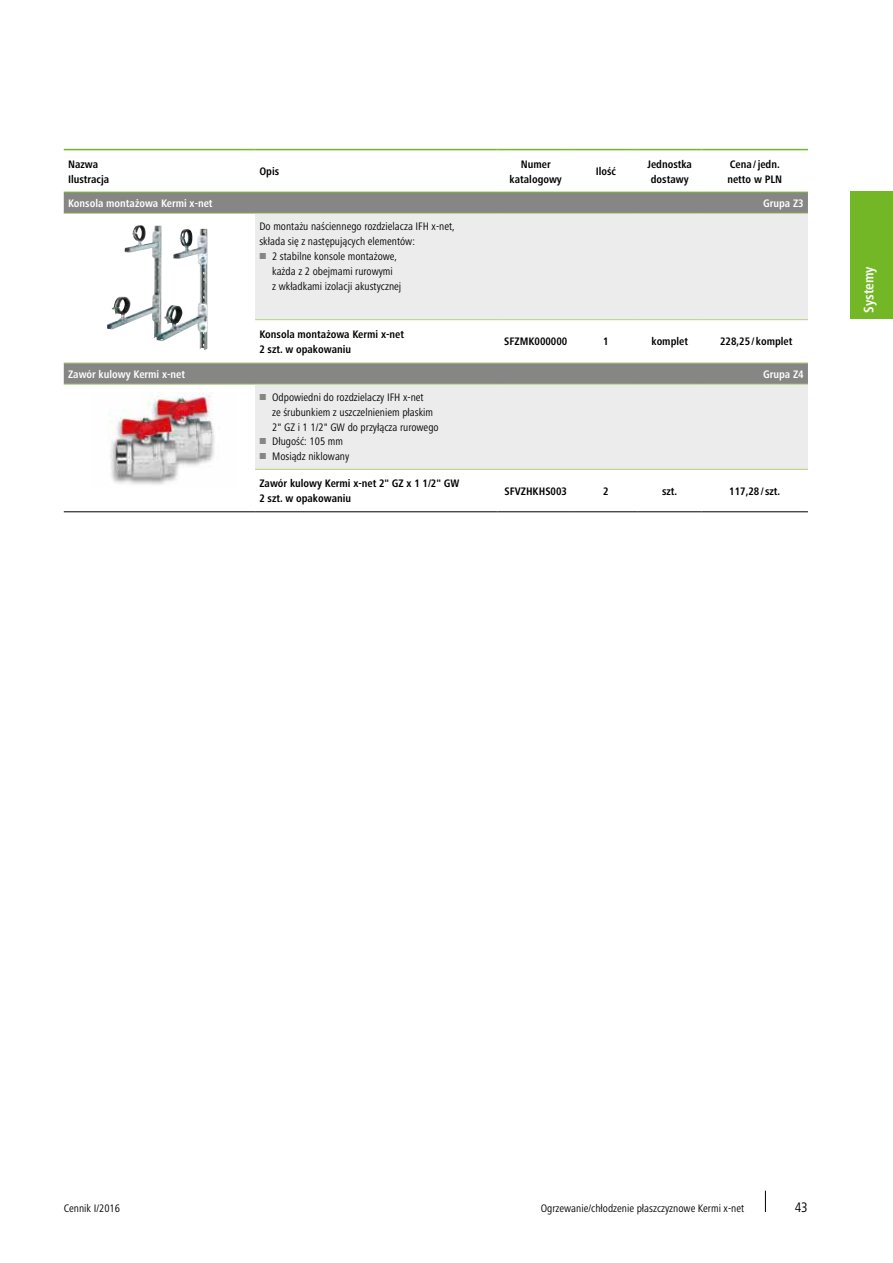
<style>
.page{position:relative;width:893px;height:1263px;background:#fff}
.page>*{position:absolute;margin:0;border:0;box-sizing:border-box;transform-origin:0 0}
.t1{font:700 condensed 14.25px "Frutiger Next LTW1 G";color:#fff}
.t2{font:condensed 14.25px "Frutiger Next LTW1 G";color:#000}
.t3{font:condensed 11.25px/14.9px "Frutiger Next LTW1 G";color:#000}
.t4{font:700 condensed 11.25px/14.9px "Frutiger Next LTW1 G";color:#000}
.t5{font:700 condensed 11.25px "Frutiger Next LTW1 G";color:#fff}
</style>
<div class="page">
<svg style="left:765px;top:1191px;width:1px;height:21px"></svg>
<div style="left:850px;top:191px;width:43px;height:128px;background:#74b726"></div>
<div style="left:64px;top:193px;width:744px;height:20px;background:#868685"></div>
<div style="left:255px;top:213px;width:553px;height:107px;background:#ececec"></div>
<hr style="left:64px;top:192px;width:191px;height:1px;background:#74b726">
<hr style="left:255px;top:192px;width:242px;height:1px;background:#74b726">
<hr style="left:497px;top:192px;width:77px;height:1px;background:#74b726">
<hr style="left:574px;top:192px;width:64px;height:1px;background:#74b726">
<hr style="left:638px;top:192px;width:64px;height:1px;background:#74b726">
<hr style="left:702px;top:192px;width:106px;height:1px;background:#74b726">
<hr style="left:64px;top:213px;width:191px;height:1px;background:#b6d382">
<hr style="left:255px;top:213px;width:242px;height:1px;background:#b6d382">
<hr style="left:497px;top:213px;width:77px;height:1px;background:#b6d382">
<hr style="left:574px;top:213px;width:64px;height:1px;background:#b6d382">
<hr style="left:638px;top:213px;width:64px;height:1px;background:#b6d382">
<hr style="left:702px;top:213px;width:106px;height:1px;background:#b6d382">
<hr style="left:64px;top:149px;width:191px;height:1px;background:#74b726">
<hr style="left:255px;top:149px;width:242px;height:1px;background:#74b726">
<hr style="left:497px;top:149px;width:77px;height:1px;background:#74b726">
<hr style="left:574px;top:149px;width:64px;height:1px;background:#74b726">
<hr style="left:638px;top:149px;width:64px;height:1px;background:#74b726">
<hr style="left:702px;top:149px;width:106px;height:1px;background:#74b726">
<hr style="left:255px;top:319px;width:242px;height:1px;background:#b6d382">
<hr style="left:497px;top:319px;width:77px;height:1px;background:#b6d382">
<hr style="left:574px;top:319px;width:64px;height:1px;background:#b6d382">
<hr style="left:638px;top:319px;width:64px;height:1px;background:#b6d382">
<hr style="left:702px;top:319px;width:106px;height:1px;background:#b6d382">
<img style="left:132px;top:225px;width:8px;height:16px">
<div style="left:64px;top:364px;width:744px;height:20px;background:#868685"></div>
<div style="left:255px;top:384px;width:553px;height:85px;background:#ececec"></div>
<hr style="left:64px;top:511px;width:191px;height:1px;background:#000">
<hr style="left:497px;top:511px;width:77px;height:1px;background:#000">
<hr style="left:574px;top:511px;width:64px;height:1px;background:#000">
<hr style="left:638px;top:511px;width:64px;height:1px;background:#000">
<hr style="left:702px;top:511px;width:106px;height:1px;background:#000">
<hr style="left:255px;top:469px;width:242px;height:1px;background:#b6d382">
<hr style="left:497px;top:469px;width:77px;height:1px;background:#b6d382">
<hr style="left:574px;top:469px;width:64px;height:1px;background:#b6d382">
<hr style="left:638px;top:469px;width:64px;height:1px;background:#b6d382">
<hr style="left:702px;top:469px;width:106px;height:1px;background:#b6d382">
<hr style="left:64px;top:363px;width:191px;height:1px;background:#b6d382">
<hr style="left:255px;top:363px;width:242px;height:1px;background:#b6d382">
<hr style="left:497px;top:363px;width:77px;height:1px;background:#b6d382">
<hr style="left:574px;top:363px;width:64px;height:1px;background:#b6d382">
<hr style="left:638px;top:363px;width:64px;height:1px;background:#b6d382">
<hr style="left:702px;top:363px;width:106px;height:1px;background:#b6d382">
<hr style="left:64px;top:384px;width:191px;height:1px;background:#b6d382">
<hr style="left:255px;top:384px;width:242px;height:1px;background:#b6d382">
<hr style="left:497px;top:384px;width:77px;height:1px;background:#b6d382">
<hr style="left:574px;top:384px;width:64px;height:1px;background:#b6d382">
<hr style="left:638px;top:384px;width:64px;height:1px;background:#b6d382">
<hr style="left:702px;top:384px;width:106px;height:1px;background:#b6d382">
<hr style="left:255px;top:511px;width:242px;height:1px;background:#000">
<img style="left:108px;top:392px;width:107px;height:93px">
<p class="t4" style="left:68px;top:157px;width:43px">Nazwa<br>Ilustracja</p>
<p class="t4" style="left:259px;top:164px;width:21px">Opis</p>
<p class="t4" style="left:510px;top:157px;width:54px;text-align:center">Numer katalogowy</p>
<p class="t4" style="left:596px;top:164px;width:22px">Ilość</p>
<p class="t4" style="left:647px;top:157px;width:46px;text-align:center">Jednostka dostawy</p>
<p class="t4" style="left:727px;top:157px;width:56px">Cena /jedn. netto w PLN</p>
<p class="t5" style="left:68px;top:197px;width:146px">Konsola montażowa Kermi x-net</p>
<p class="t5" style="left:763px;top:197px;width:42px">Grupa Z3</p>
<p class="t3" style="left:259px;top:219px;width:197px">Do montażu naściennego rozdzielacza IFH x-net,</p>
<p class="t3" style="left:259px;top:234px;width:157px">składa się z następujących elementów:</p>
<p class="t3" style="left:272px;top:249px;width:127px">2 stabilne konsole montażowe,</p>
<p class="t3" style="left:272px;top:263px;width:122px">każda z 2 obejmami rurowymi</p>
<p class="t3" style="left:272px;top:278px;width:131px">z wkładkami izolacji akustycznej</p>
<p class="t4" style="left:259px;top:327px;width:146px">Konsola montażowa Kermi x-net<br>2 szt. w opakowaniu</p>
<p class="t4" style="left:504px;top:334px;width:65px">SFZMK000000</p>
<p class="t4" style="left:603px;top:334px;width:7px">1</p>
<p class="t4" style="left:651px;top:334px;width:38px">komplet</p>
<p class="t4" style="left:720px;top:334px;width:74px">228,25 / komplet</p>
<p class="t5" style="left:68px;top:367px;width:119px">Zawór kulowy Kermi x-net</p>
<p class="t5" style="left:763px;top:367px;width:42px">Grupa Z4</p>
<p class="t3" style="left:272px;top:390px;width:168px">Odpowiedni do rozdzielaczy IFH x-net<br>ze śrubunkiem z uszczelnieniem płaskim<br>2" GZ i 1 1/2" GW do przyłącza rurowego<br>Długość: 105 mm<br>Mosiądz niklowany</p>
<p class="t4" style="left:259px;top:476px;width:201px">Zawór kulowy Kermi x-net 2" GZ x 1 1/2" GW<br>2 szt. w opakowaniu</p>
<p class="t4" style="left:504px;top:483px;width:64px">SFVZHKHS003</p>
<p class="t4" style="left:603px;top:483px;width:7px">2</p>
<p class="t4" style="left:662px;top:483px;width:17px">szt.</p>
<p class="t4" style="left:729px;top:483px;width:53px">117,28 /szt.</p>
<p class="t1" style="left:861px;top:313px;width:48px;rotate:-90deg">Systemy</p>
<p class="t3" style="left:64px;top:1201px;width:58px">Cennik I/2016</p>
<p class="t3" style="left:541px;top:1201px;width:205px">Ogrzewanie/chłodzenie płaszczyznowe Kermi x-net</p>
<p class="t2" style="left:795px;top:1199px;width:15px">43</p>
</div>
